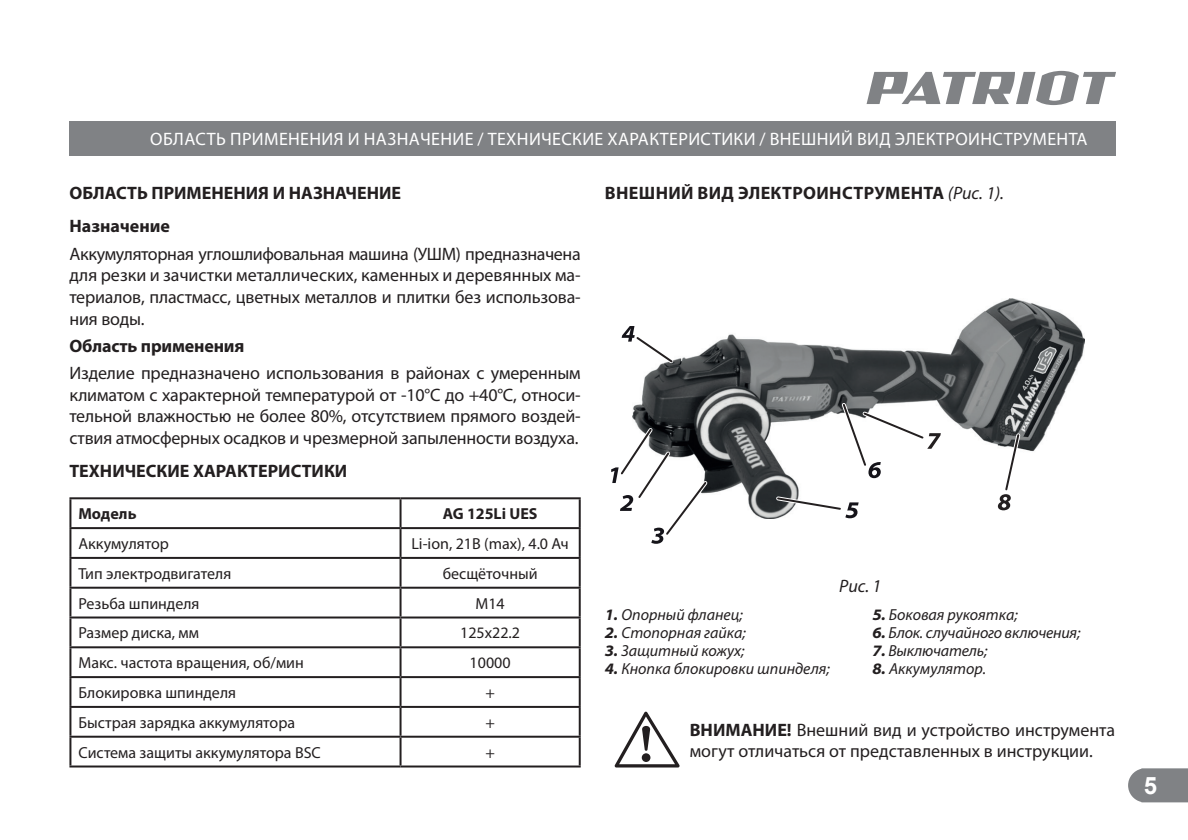
<style>
.page{position:relative;width:1188px;height:840px;background:#fff}
.page>*{position:absolute;margin:0;border:0;box-sizing:border-box;transform-origin:0 0}
.t1{font:700 24px "Arial";color:#fff}
.t2{font:18px/21.6px "Myriad Pro";letter-spacing:-.01em;color:#231f20;text-align:justify}
.t3{font:18px "Myriad Pro";letter-spacing:.02em;color:#fff}
.t4{font:700 18px/33px "Myriad Pro";color:#231f20}
.t5{font:700 18px "Myriad Pro";letter-spacing:.02em;color:#231f20}
.t6{font:italic 18px "Myriad Pro";color:#231f20}
.t7{font:16px "Myriad Pro";color:#231f20}
.t8{font:italic 16px "Myriad Pro";color:#231f20}
.t9{font:700 16px "Myriad Pro";color:#231f20}
.s1{font-weight:400;font-style:italic}
.s2{font-weight:700;font-stretch:semi-expanded}
.s3{font-weight:700}
</style>
<div class="page">
<svg style="left:1128px;top:768px;width:60px;height:34px;background:#888a8d"></svg>
<svg style="left:867px;top:71px;width:249px;height:34px"></svg>
<div style="left:69px;top:122px;width:1047px;height:34px;background:#808285"></div>
<svg style="left:614px;top:711px;width:66px;height:56px"></svg>
<hr style="left:69px;top:497px;width:332px;height:2px;background:#231f20">
<hr style="left:69px;top:499px;width:2px;height:28px;background:#231f20">
<hr style="left:401px;top:497px;width:180px;height:2px;background:#231f20">
<hr style="left:400px;top:499px;width:2px;height:28px;background:#231f20">
<hr style="left:579px;top:499px;width:2px;height:28px;background:#231f20">
<hr style="left:69px;top:527px;width:332px;height:2px;background:#231f20">
<hr style="left:69px;top:529px;width:2px;height:28px;background:#231f20">
<hr style="left:401px;top:527px;width:180px;height:2px;background:#231f20">
<hr style="left:400px;top:529px;width:2px;height:28px;background:#231f20">
<hr style="left:579px;top:529px;width:2px;height:28px;background:#231f20">
<hr style="left:69px;top:557px;width:332px;height:2px;background:#231f20">
<hr style="left:69px;top:559px;width:2px;height:28px;background:#231f20">
<hr style="left:401px;top:557px;width:180px;height:2px;background:#231f20">
<hr style="left:400px;top:559px;width:2px;height:28px;background:#231f20">
<hr style="left:579px;top:559px;width:2px;height:28px;background:#231f20">
<hr style="left:69px;top:587px;width:332px;height:2px;background:#231f20">
<hr style="left:69px;top:589px;width:2px;height:27px;background:#231f20">
<hr style="left:401px;top:587px;width:180px;height:2px;background:#231f20">
<hr style="left:400px;top:589px;width:2px;height:27px;background:#231f20">
<hr style="left:579px;top:589px;width:2px;height:27px;background:#231f20">
<hr style="left:69px;top:616px;width:332px;height:2px;background:#231f20">
<hr style="left:69px;top:618px;width:2px;height:28px;background:#231f20">
<hr style="left:401px;top:616px;width:180px;height:2px;background:#231f20">
<hr style="left:400px;top:618px;width:2px;height:28px;background:#231f20">
<hr style="left:579px;top:618px;width:2px;height:28px;background:#231f20">
<hr style="left:69px;top:646px;width:332px;height:2px;background:#231f20">
<hr style="left:69px;top:648px;width:2px;height:28px;background:#231f20">
<hr style="left:401px;top:646px;width:180px;height:2px;background:#231f20">
<hr style="left:400px;top:648px;width:2px;height:28px;background:#231f20">
<hr style="left:579px;top:648px;width:2px;height:28px;background:#231f20">
<hr style="left:69px;top:676px;width:332px;height:2px;background:#231f20">
<hr style="left:69px;top:678px;width:2px;height:28px;background:#231f20">
<hr style="left:401px;top:676px;width:180px;height:2px;background:#231f20">
<hr style="left:400px;top:678px;width:2px;height:28px;background:#231f20">
<hr style="left:579px;top:678px;width:2px;height:28px;background:#231f20">
<hr style="left:69px;top:706px;width:332px;height:2px;background:#231f20">
<hr style="left:69px;top:708px;width:2px;height:28px;background:#231f20">
<hr style="left:401px;top:706px;width:180px;height:2px;background:#231f20">
<hr style="left:400px;top:708px;width:2px;height:28px;background:#231f20">
<hr style="left:579px;top:708px;width:2px;height:28px;background:#231f20">
<hr style="left:69px;top:736px;width:332px;height:2px;background:#231f20">
<hr style="left:69px;top:738px;width:2px;height:27px;background:#231f20">
<hr style="left:401px;top:736px;width:180px;height:2px;background:#231f20">
<hr style="left:400px;top:738px;width:2px;height:27px;background:#231f20">
<hr style="left:579px;top:738px;width:2px;height:27px;background:#231f20">
<hr style="left:69px;top:765px;width:332px;height:2px;background:#231f20">
<hr style="left:401px;top:765px;width:180px;height:2px;background:#231f20">
<img style="left:632px;top:299px;width:453px;height:219px">
<svg style="left:611px;top:424px;width:100px;height:120px"></svg>
<svg style="left:622px;top:326px;width:55px;height:41px"></svg>
<svg style="left:774px;top:494px;width:85px;height:24px"></svg>
<svg style="left:839px;top:400px;width:102px;height:78px"></svg>
<svg style="left:998px;top:431px;width:25px;height:79px"></svg>
<p class="t3" style="left:150px;top:128px;width:939px">ОБЛАСТЬ ПРИМЕНЕНИЯ И НАЗНАЧЕНИЕ / ТЕХНИЧЕСКИЕ ХАРАКТЕРИСТИКИ / ВНЕШНИЙ ВИД ЭЛЕКТРОИНСТРУМЕНТА</p>
<p class="t4" style="left:69px;top:177px;width:333px">ОБЛАСТЬ ПРИМЕНЕНИЯ И НАЗНАЧЕНИЕ<br>Назначение</p>
<p class="t2" style="left:69px;top:243px;width:513px">Аккумуляторная углошлифовальная машина (УШМ) предназначена для резки и зачистки металлических, каменных и деревянных ма&shy;териалов, пластмасс, цветных металлов и плитки без использова&shy;ния воды.</p>
<p class="t4" style="left:69px;top:329px;width:177px">Область применения</p>
<p class="t2" style="left:69px;top:362px;width:513px">Изделие предназначено использования в районах с умеренным климатом с характерной температурой от -10°С до +40°С, относи&shy;тельной влажностью не более 80%, отсутствием прямого воздей&shy;ствия атмосферных осадков и чрезмерной запыленности воздуха.</p>
<p class="t4" style="left:69px;top:454px;width:279px">ТЕХНИЧЕСКИЕ ХАРАКТЕРИСТИКИ</p>
<p class="t9" style="left:78px;top:505px;width:60px">Модель</p>
<p class="t9" style="left:443px;top:505px;width:96px">AG 125Li UES</p>
<p class="t7" style="left:78px;top:534px;width:92px">Аккумулятор</p>
<p class="t7" style="left:411px;top:534px;width:159px">Li-ion, 21В (max), 4.0 Ач</p>
<p class="t7" style="left:78px;top:563px;width:154px">Тип электродвигателя</p>
<p class="t7" style="left:443px;top:563px;width:96px">бесщёточный</p>
<p class="t7" style="left:78px;top:593px;width:123px">Резьба шпинделя</p>
<p class="t7" style="left:475px;top:593px;width:31px">М14</p>
<p class="t7" style="left:78px;top:623px;width:122px">Размер диска, мм</p>
<p class="t7" style="left:460px;top:623px;width:61px">125х22.2</p>
<p class="t7" style="left:78px;top:653px;width:227px">Макс. частота вращения, об/мин</p>
<p class="t7" style="left:470px;top:653px;width:43px">10000</p>
<p class="t7" style="left:78px;top:683px;width:159px">Блокировка шпинделя</p>
<p class="t7" style="left:485px;top:683px;width:11px">+</p>
<p class="t7" style="left:78px;top:712px;width:218px">Быстрая зарядка аккумулятора</p>
<p class="t7" style="left:485px;top:712px;width:11px">+</p>
<p class="t7" style="left:78px;top:742px;width:244px">Cистема защиты аккумулятора BSC</p>
<p class="t7" style="left:485px;top:742px;width:11px">+</p>
<p class="t5" style="left:605px;top:183px;width:401px">ВНЕШНИЙ ВИД ЭЛЕКТРОИНСТРУМЕНТА <span class="s1">(Рис. 1).</span></p>
<p class="t8" style="left:605px;top:605px;width:140px"><span class="s2">1.</span> Опорный фланец;</p>
<p class="t8" style="left:605px;top:623px;width:143px"><span class="s2">2.</span> Стопорная гайка;</p>
<p class="t8" style="left:605px;top:641px;width:141px"><span class="s2">3.</span> Защитный кожух;</p>
<p class="t8" style="left:605px;top:659px;width:227px"><span class="s2">4.</span> Кнопка блокировки шпинделя;</p>
<p class="t6" style="left:839px;top:575px;width:44px">Рис. 1</p>
<p class="t8" style="left:872px;top:605px;width:147px"><span class="s2">5.</span> Боковая рукоятка;</p>
<p class="t8" style="left:872px;top:623px;width:209px"><span class="s2">6.</span> Блок. случайного включения;</p>
<p class="t8" style="left:872px;top:641px;width:117px"><span class="s2">7.</span> Выключатель;</p>
<p class="t8" style="left:872px;top:659px;width:115px"><span class="s2">8.</span> Аккумулятор.</p>
<p class="t2" style="left:690px;top:718px;width:427px"><span class="s3">ВНИМАНИЕ!</span> Внешний вид и устройство инструмента могут отличаться от представленных в инструкции.</p>
<h1 class="t1" style="left:1144px;top:769px;width:15px">5</h1>
</div>
